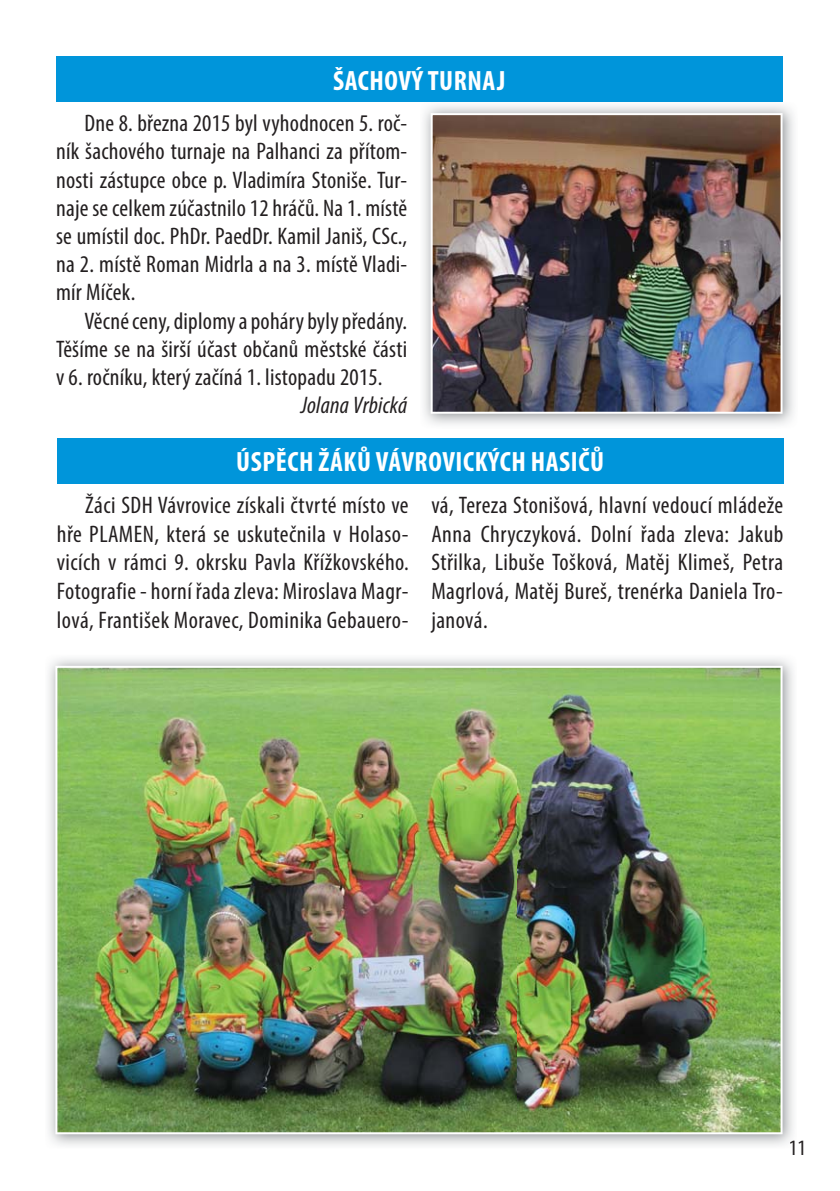
<style>
.page{position:relative;width:840px;height:1191px;background:#fff}
.page>*{position:absolute;margin:0;border:0;box-sizing:border-box;transform-origin:0 0}
.t1{font:700 condensed 28px "Myriad Pro";letter-spacing:.02em;color:#fff}
.t2{font:condensed 24px/28.2px "Myriad Pro";letter-spacing:.01em;color:#231f20;text-align:justify}
.t3{font:italic condensed 24px "Myriad Pro";letter-spacing:.01em;color:#231f20}
.t4{font:condensed 22px "Myriad Pro";color:#231f20}
</style>
<div class="page">
<div style="left:56px;top:57px;width:726px;height:45px;background:#0095da"></div>
<img style="left:423px;top:105px;width:371px;height:320px">
<img style="left:430px;top:113px;width:352px;height:301px">
<img style="left:48px;top:658px;width:746px;height:488px">
<svg style="left:789px;top:1140px;width:5px;height:6px"></svg>
<img style="left:55px;top:666px;width:727px;height:468px">
<div style="left:57px;top:438px;width:726px;height:45px;background:#0095da"></div>
<p class="t1" style="left:333px;top:64px;width:173px">ŠACHOVÝ TURNAJ</p>
<p class="t2" style="left:56px;top:111px;width:352px;text-indent:28px">Dne 8. března 2015 byl vyhodnocen 5. roč&shy;ník šachového turnaje na Palhanci za přítom&shy;nosti zástupce obce p. Vladimíra Stoniše. Tur&shy;naje se celkem zúčastnilo 12 hráčů. Na 1. místě se umístil doc. PhDr. PaedDr. Kamil Janiš, CSc., na 2. místě Roman Midrla a na 3. místě Vladi&shy;mír Míček.</p>
<p class="t2" style="left:56px;top:309px;width:352px;text-indent:28px">Věcné ceny, diplomy a poháry byly předány.<br>Těšíme se na širší účast občanů městské části v 6. ročníku, který začíná 1. listopadu 2015.</p>
<p class="t3" style="left:300px;top:396px;width:108px">Jolana Vrbická</p>
<p class="t1" style="left:236px;top:445px;width:369px">ÚSPĚCH ŽÁKŮ VÁVROVICKÝCH HASIČŮ</p>
<p class="t2" style="left:57px;top:493px;width:353px;line-height:28.8px;text-indent:28px">Žáci SDH Vávrovice získali čtvrté místo ve hře PLAMEN, která se uskutečnila v Holaso&shy;vicích v rámci 9. okrsku Pavla Křížkovského.<br>Fotografie - horní řada zleva: Miroslava Magr&shy;lová, František Moravec, Dominika Gebauero-</p>
<p class="t2" style="left:431px;top:493px;width:353px;line-height:28.8px">vá, Tereza Stonišová, hlavní vedoucí mládeže Anna Chryczyková. Dolní řada zleva: Jakub Střilka, Libuše Tošková, Matěj Klimeš, Petra Magrlová, Matěj Bureš, trenérka Daniela Tro&shy;janová.</p>
<p class="t4" style="left:788px;top:1139px;width:18px">11</p>
</div>
